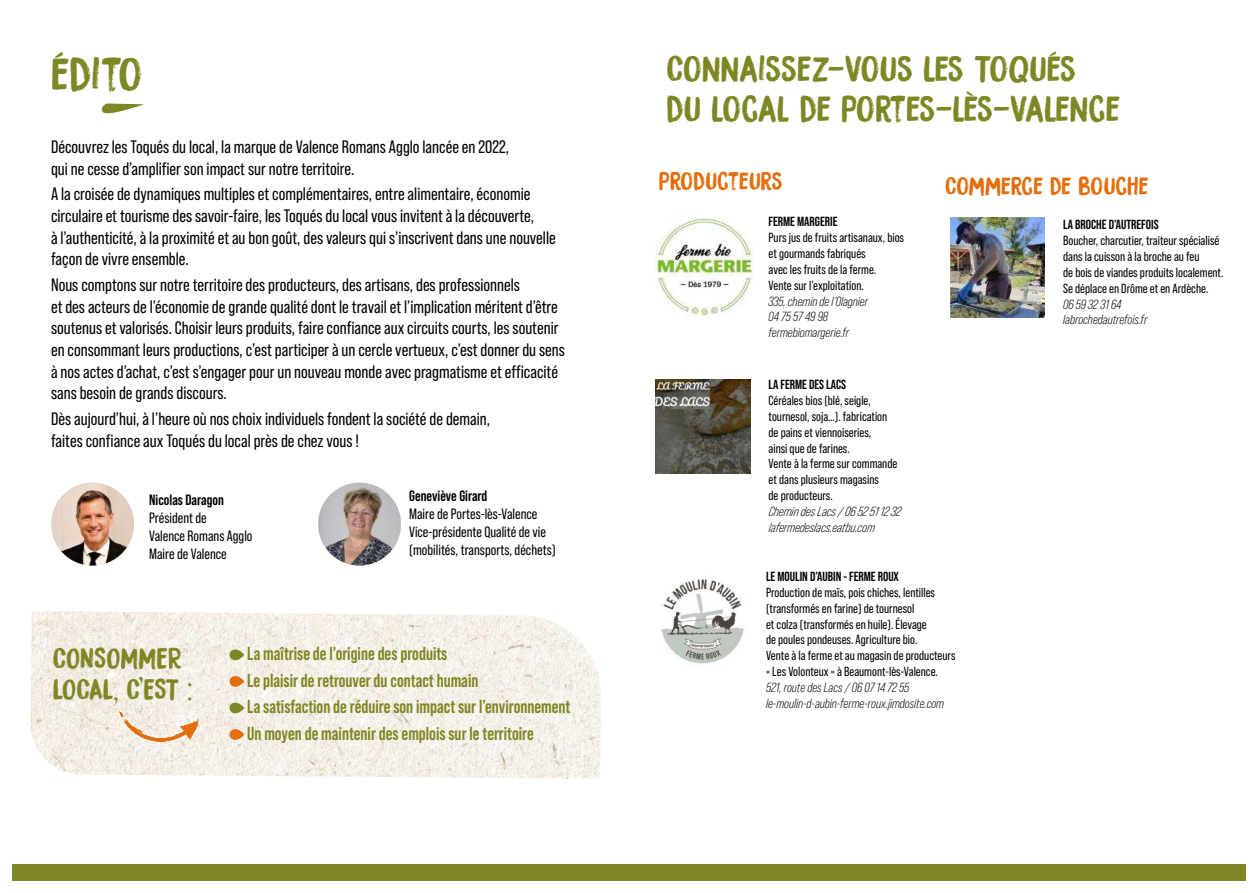
<style>
.page{position:relative;width:1259px;height:893px;background:#fff}
.page>*{position:absolute;margin:0;border:0;box-sizing:border-box;transform-origin:0 0}
.t1{font:42px "Bocadillo";letter-spacing:-.015em;color:#7f8624}
.t2{font:33px/39.6px "Bocadillo";letter-spacing:-.01em;color:#7f8624}
.t3{font:26.25px/31.5px "Bocadillo";color:#7f8624}
.t4{font:22.5px "Bocadillo";color:#e36e0d}
.t5{font:700 18.75px/26.5px "Bebas Neue Pro";color:#7f8624;scale:.96 1}
.t6{font:18px/21.6px "Bebas Neue Pro";color:#000}
.t7{font:15px/18px "Bebas Neue Pro";color:#000}
.t8{font:700 15px "Bebas Neue Pro";color:#000}
.t9{font:13.2px/15.9px "Bebas Neue Pro";color:#000}
.t10{font:italic 13.2px/15.9px "Bebas Neue Pro";color:#000}
.t11{font:700 13.2px "Bebas Neue Pro";color:#000}
</style>
<div class="page">
<img style="left:51px;top:483px;width:83px;height:83px;border-radius:41px">
<img style="left:318px;top:483px;width:83px;height:83px">
<svg style="left:32px;top:611px;width:569px;height:168px;fill:#f6f0e8"></svg>
<svg style="left:229px;top:649px;width:15px;height:11px"></svg>
<svg style="left:229px;top:676px;width:15px;height:11px"></svg>
<svg style="left:229px;top:703px;width:15px;height:10px"></svg>
<svg style="left:229px;top:729px;width:15px;height:11px"></svg>
<svg style="left:103px;top:675px;width:99px;height:92px"></svg>
<img style="left:655px;top:380px;width:95px;height:94px">
<img style="left:661px;top:579px;width:83px;height:85px">
<img style="left:950px;top:218px;width:94px;height:100px">
<div style="left:13px;top:864px;width:1233px;height:17px;background:#7f8624"></div>
<svg style="left:101px;top:103px;width:43px;height:11px"></svg>
<img style="left:655px;top:219px;width:98px;height:97px">
<h1 class="t1" style="left:51px;top:45px;width:93px">ÉDITO</h1>
<p class="t6" style="left:51px;top:136px;width:459px">Découvrez les Toqués du local, la marque de Valence Romans Agglo lancée en 2022, qui ne cesse d’amplifier son impact sur notre territoire.</p>
<p class="t6" style="left:51px;top:183px;width:506px">A la croisée de dynamiques multiples et complémentaires, entre alimentaire, économie circulaire et tourisme des savoir-faire, les Toqués du local vous invitent à la découverte,<br>à l’authenticité, à la proximité et au bon goût, des valeurs qui s’inscrivent dans une nouvelle façon de vivre ensemble.</p>
<p class="t6" style="left:51px;top:274px;width:515px">Nous comptons sur notre territoire des producteurs, des artisans, des professionnels<br>et des acteurs de l’économie de grande qualité dont le travail et l’implication méritent d’être soutenus et valorisés. Choisir leurs produits, faire confiance aux circuits courts, les soutenir en consommant leurs productions, c’est participer à un cercle vertueux, c’est donner du sens à nos actes d’achat, c’est s’engager pour un nouveau monde avec pragmatisme et efficacité sans besoin de grands discours.</p>
<p class="t6" style="left:51px;top:408px;width:441px">Dès aujourd’hui, à l’heure où nos choix individuels fondent la société de demain, faites confiance aux Toqués du local près de chez vous !</p>
<p class="t8" style="left:149px;top:491px;width:76px">Nicolas Daragon</p>
<p class="t7" style="left:149px;top:508px;width:105px">Président de<br>Valence Romans Agglo<br>Maire de Valence</p>
<p class="t8" style="left:409px;top:487px;width:80px">Geneviève Girard</p>
<p class="t7" style="left:409px;top:505px;width:148px">Maire de Portes-lès-Valence<br>Vice-présidente Qualité de vie (mobilités, transports, déchets)</p>
<h3 class="t3" style="left:53px;top:642px;width:141px">CONSOMMER<br>LOCAL, C’EST :</h3>
<p class="t5" style="left:247px;top:640px;width:338px">La maîtrise de l’origine des produits<br>Le plaisir de retrouver du contact humain<br>La satisfaction de réduire son impact sur l’environnement Un moyen de maintenir des emplois sur le territoire</p>
<h2 class="t2" style="left:666px;top:49px;width:455px">CONNAISSEZ-VOUS LES TOQUÉS<br>DU LOCAL DE PORTES-LÈS-VALENCE</h2>
<p class="t4" style="left:659px;top:165px;width:125px">PRODUCTEURS</p>
<p class="t4" style="left:945px;top:171px;width:205px">COMMERCE DE BOUCHE</p>
<p class="t11" style="left:768px;top:214px;width:70px">FERME MARGERIE</p>
<p class="t9" style="left:768px;top:230px;width:137px">Purs jus de fruits artisanaux, bios et gourmands fabriqués<br>avec les fruits de la ferme.<br>Vente sur l’exploitation.</p>
<p class="t10" style="left:768px;top:293px;width:101px">335, chemin de l’Olagnier<br>04 75 57 49 98 fermebiomargerie.fr</p>
<p class="t11" style="left:768px;top:377px;width:79px">LA FERME DES LACS</p>
<p class="t9" style="left:768px;top:392px;width:130px">Céréales bios (blé, seigle, tournesol, soja…). fabrication de pains et viennoiseries,<br>ainsi que de farines.<br>Vente à la ferme sur commande et dans plusieurs magasins<br>de producteurs.</p>
<p class="t10" style="left:768px;top:504px;width:134px">Chemin des Lacs / 06 52 51 12 32 lafermedeslacs.eatbu.com</p>
<p class="t11" style="left:766px;top:569px;width:134px">LE MOULIN D’AUBIN - FERME ROUX</p>
<p class="t9" style="left:766px;top:584px;width:191px">Production de maïs, pois chiches, lentilles (transformés en farine) de tournesol<br>et colza (transformés en huile). Élevage<br>de poules pondeuses. Agriculture bio.<br>Vente à la ferme et au magasin de producteurs « Les Volonteux » à Beaumont-lès-Valence.</p>
<p class="t10" style="left:766px;top:679px;width:179px">521, route des Lacs / 06 07 14 72 55 le-moulin-d-aubin-ferme-roux.jimdosite.com</p>
<p class="t11" style="left:1063px;top:217px;width:97px">LA BROCHE D’AUTREFOIS</p>
<p class="t9" style="left:1063px;top:233px;width:162px">Boucher, charcutier, traiteur spécialisé dans la cuisson à la broche au feu<br>de bois de viandes produits localement.<br>Se déplace en Drôme et en Ardèche.</p>
<p class="t10" style="left:1063px;top:296px;width:86px">06 59 32 31 64 labrochedautrefois.fr</p>
</div>
